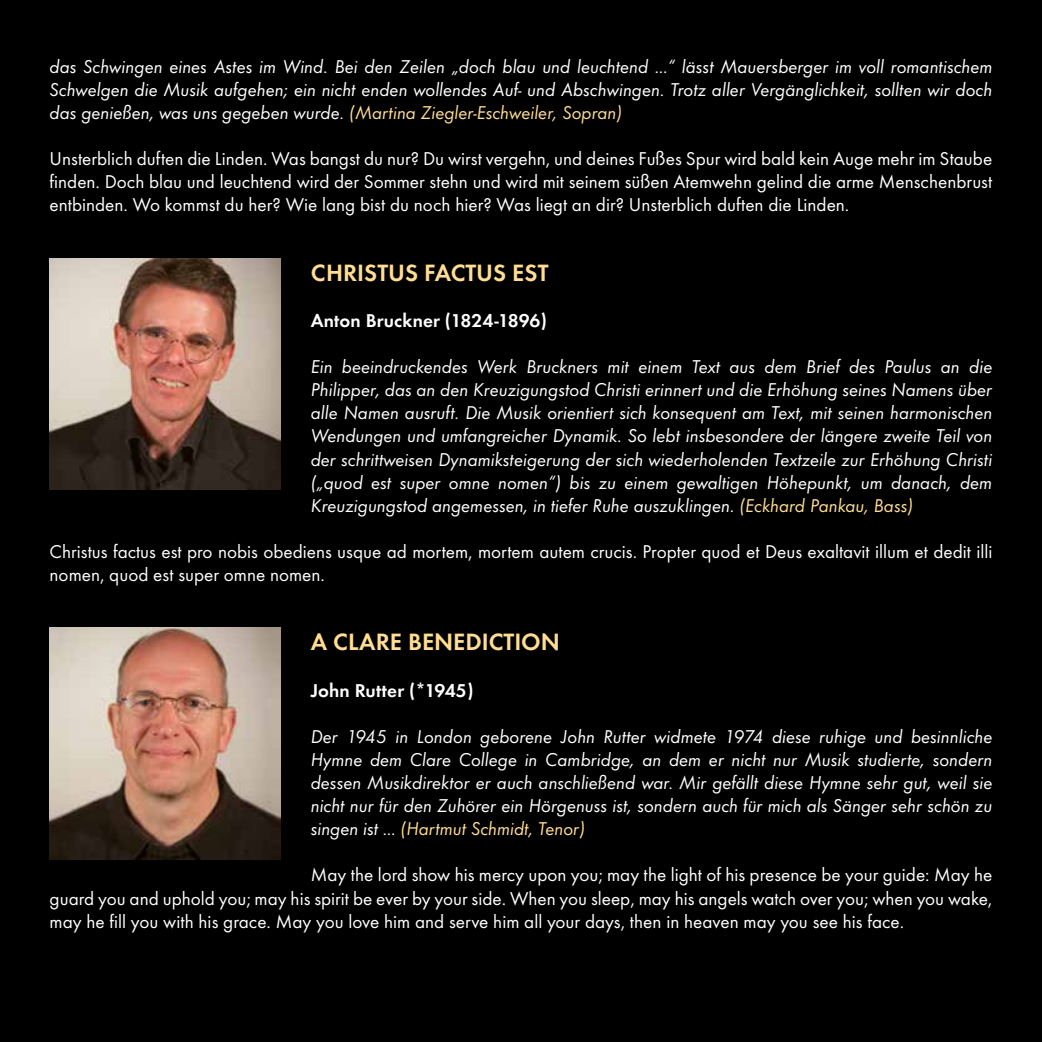
<style>
.page{position:relative;width:1042px;height:1042px;background:#000}
.page>*{position:absolute;margin:0;border:0;box-sizing:border-box;transform-origin:0 0}
.t1{font:600 24.5px "Futura T";color:#ffdd93}
.t2{font:italic 19.25px/23.1px "Futura T";color:#fff;text-align:justify}
.t3{font:19.25px/23.1px "Futura T";color:#fff;text-align:justify}
.t4{font:600 19.25px "Futura T";letter-spacing:.005em;color:#fff}
.s1{color:#ffdd93}
</style>
<div class="page">
<img style="left:50px;top:258px;width:231px;height:231px">
<img style="left:50px;top:628px;width:231px;height:231px">
<p class="t2" style="left:50px;top:55px;width:944px">das Schwingen eines Astes im Wind. Bei den Zeilen „doch blau und leuchtend …“ lässt Mauersberger im voll romantischem Schwelgen die Musik aufgehen; ein nicht enden wollendes Auf- und Abschwingen. Trotz aller Vergänglichkeit, sollten wir doch das genießen, was uns gegeben wurde. <span class="s1">(Martina Ziegler-Eschweiler, Sopran)</span></p>
<p class="t3" style="left:50px;top:147px;width:944px">Unsterblich duften die Linden. Was bangst du nur? Du wirst vergehn, und deines Fußes Spur wird bald kein Auge mehr im Staube finden. Doch blau und leuchtend wird der Sommer stehn und wird mit seinem süßen Atemwehn gelind die arme Menschenbrust entbinden. Wo kommst du her? Wie lang bist du noch hier? Was liegt an dir? Unsterblich duften die Linden.</p>
<p class="t1" style="left:311px;top:258px;width:239px">CHRISTUS FACTUS EST</p>
<p class="t4" style="left:311px;top:309px;width:238px">Anton Bruckner (1824-1896)</p>
<p class="t2" style="left:311px;top:355px;width:683px">Ein beeindruckendes Werk Bruckners mit einem Text aus dem Brief des Paulus an die Philipper, das an den Kreuzigungstod Christi erinnert und die Erhöhung seines Namens über alle Namen ausruft. Die Musik orientiert sich konsequent am Text, mit seinen harmonischen Wendungen und umfangreicher Dynamik. So lebt insbesondere der längere zweite Teil von der schrittweisen Dynamiksteigerung der sich wiederholenden Textzeile zur Erhöhung Christi („quod est super omne nomen“) bis zu einem gewaltigen Höhepunkt, um danach, dem Kreuzigungstod angemessen, in tiefer Ruhe auszuklingen. <span class="s1">(Eckhard Pankau, Bass)</span></p>
<p class="t3" style="left:50px;top:540px;width:944px">Christus factus est pro nobis obediens usque ad mortem, mortem autem crucis. Propter quod et Deus exaltavit illum et dedit illi nomen, quod est super omne nomen.</p>
<p class="t1" style="left:311px;top:628px;width:251px">A CLARE BENEDICTION</p>
<p class="t4" style="left:311px;top:679px;width:164px">John Rutter (*1945)</p>
<p class="t2" style="left:311px;top:725px;width:683px">Der 1945 in London geborene John Rutter widmete 1974 diese ruhige und besinnliche Hymne dem Clare College in Cambridge, an dem er nicht nur Musik studierte, sondern dessen Musikdirektor er auch anschließend war. Mir gefällt diese Hymne sehr gut, weil sie nicht nur für den Zuhörer ein Hörgenuss ist, sondern auch für mich als Sänger sehr schön zu singen ist … <span class="s1">(Hartmut Schmidt, Tenor)</span></p>
<p class="t3" style="left:50px;top:863px;width:944px;text-indent:261px">May the lord show his mercy upon you; may the light of his presence be your guide: May he guard you and uphold you; may his spirit be ever by your side. When you sleep, may his angels watch over you; when you wake, may he fill you with his grace. May you love him and serve him all your days, then in heaven may you see his face.</p>
</div>
